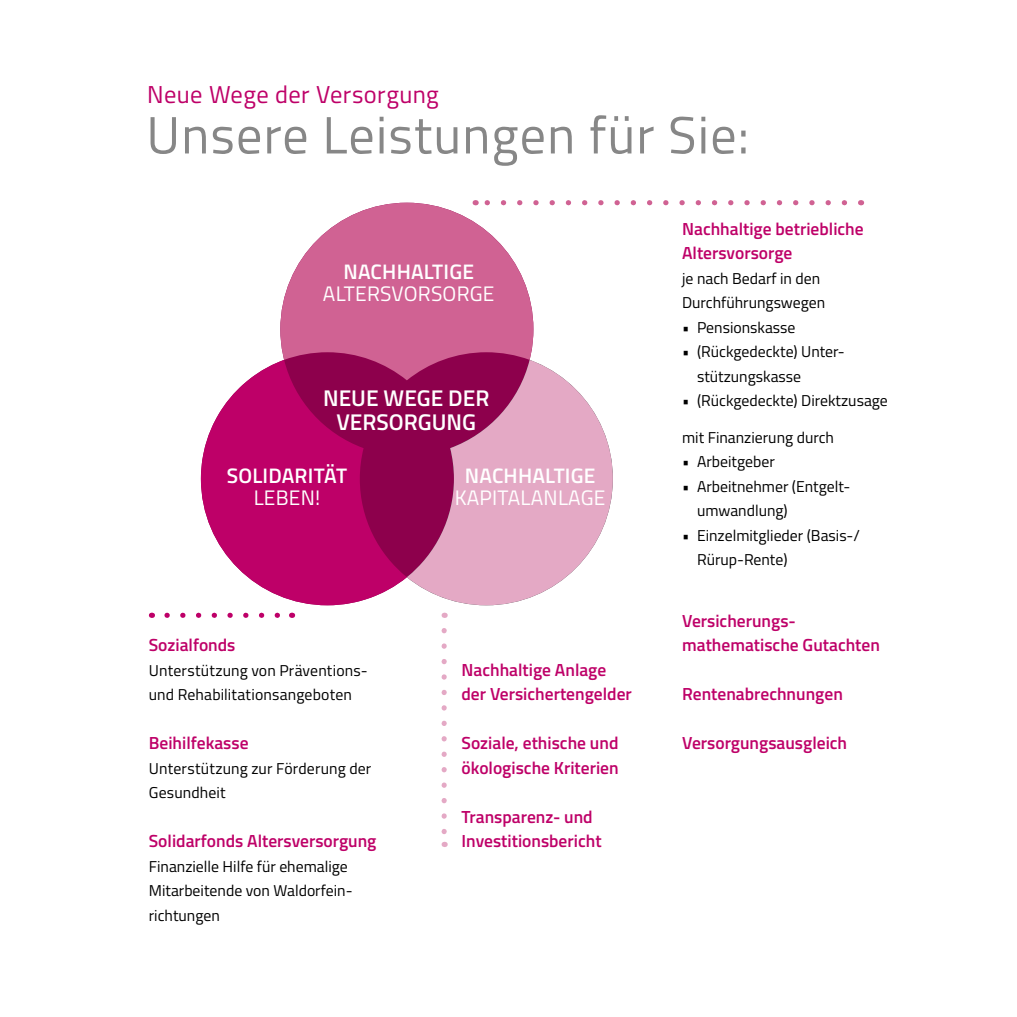
<style>
.page{position:relative;width:1017px;height:1017px;background:#fff}
.page>*{position:absolute;margin:0;border:0;box-sizing:border-box;transform-origin:0 0}
.t1{font:52.5px "Titillium";letter-spacing:.02em;color:#878787}
.t2{font:24.5px "Titillium";letter-spacing:.015em;color:#be0068}
.t3{font:600 22.75px/24.5px "Titillium";color:#fff;text-align:center}
.t4{font:600 21px "Titillium";letter-spacing:.01em;color:#fff}
.t5{font:21px "Titillium";letter-spacing:.01em;color:#fff}
.t6{font:600 17.5px/24.5px "Titillium";color:#be0068}
.t7{font:15.75px/24.5px "Titillium";color:#000}
</style>
<div class="page">
<svg style="left:484px;top:200px;width:360px;height:5px"></svg>
<svg style="left:167px;top:613px;width:113px;height:5px"></svg>
<svg style="left:441px;top:631px;width:6px;height:216px"></svg>
<svg style="left:201px;top:361px;width:206px;height:244px;fill:#be0068"></svg>
<svg style="left:407px;top:361px;width:206px;height:244px;fill:#e4a9c5"></svg>
<svg style="left:280px;top:203px;width:253px;height:177px;fill:#d06293"></svg>
<h2 class="t2" style="left:147px;top:76px;width:293px">Neue Wege der Versorgung</h2>
<h1 class="t1" style="left:146px;top:97px;width:604px">Unsere Leistungen für Sie:</h1>
<h3 class="t4" style="left:343px;top:256px;width:132px">NACHHALTIGE</h3>
<h3 class="t5" style="left:323px;top:278px;width:173px">ALTERSVORSORGE</h3>
<h3 class="t3" style="left:323px;top:384px;width:168px">NEUE WEGE DER<br>VERSORGUNG</h3>
<h3 class="t4" style="left:227px;top:460px;width:122px">SOLIDARITÄT</h3>
<h3 class="t5" style="left:254px;top:483px;width:68px">LEBEN!</h3>
<p class="t6" style="left:149px;top:632px;width:88px">Sozialfonds</p>
<p class="t7" style="left:149px;top:657px;width:220px">Unterstützung von Präventions&shy;und Rehabilitationsangeboten</p>
<p class="t6" style="left:149px;top:730px;width:101px">Beihilfekasse</p>
<p class="t7" style="left:149px;top:755px;width:224px">Unterstützung zur Förderung der<br>Gesundheit</p>
<p class="t6" style="left:149px;top:828px;width:229px">Solidarfonds Altersversorgung</p>
<p class="t7" style="left:149px;top:853px;width:205px">Finanzielle Hilfe für ehemalige<br>Mitarbeitende von Waldorfein&shy;richtungen</p>
<h3 class="t4" style="left:465px;top:460px;width:132px">NACHHALTIGE</h3>
<h3 class="t5" style="left:455px;top:483px;width:152px">KAPITALANLAGE</h3>
<p class="t6" style="left:461px;top:656px;width:172px">Nachhaltige Anlage der Versichertengelder</p>
<p class="t6" style="left:461px;top:730px;width:159px">Soziale, ethische und ökologische Kriterien</p>
<p class="t6" style="left:461px;top:803px;width:142px">Transparenz- und<br>Investitionsbericht</p>
<p class="t6" style="left:682px;top:215px;width:183px">Nachhaltige betriebliche<br>Altersvorsorge</p>
<p class="t7" style="left:682px;top:265px;width:145px">je nach Bedarf in den<br>Durchführungswegen</p>
<p class="t7" style="left:682px;top:314px;width:115px">• Pensionskasse</p>
<p class="t7" style="left:697px;top:338px;width:149px;text-indent:-15px">• (Rückgedeckte) Unter&shy;stützungskasse</p>
<p class="t7" style="left:682px;top:388px;width:207px">• (Rückgedeckte) Direktzusage</p>
<p class="t7" style="left:682px;top:424px;width:153px">mit Finanzierung durch</p>
<p class="t7" style="left:682px;top:449px;width:94px">• Arbeitgeber</p>
<p class="t7" style="left:697px;top:473px;width:155px;text-indent:-15px">• Arbeitnehmer (Entgelt&shy;umwandlung)</p>
<p class="t7" style="left:697px;top:522px;width:164px;text-indent:-15px">• Einzelmitglieder (Basis-/<br>Rürup-Rente)</p>
<p class="t6" style="left:682px;top:607px;width:199px">Versicherungs&shy;mathematische Gutachten</p>
<p class="t6" style="left:682px;top:681px;width:162px">Rentenabrechnungen</p>
<p class="t6" style="left:682px;top:730px;width:167px">Versorgungsausgleich</p>
</div>
